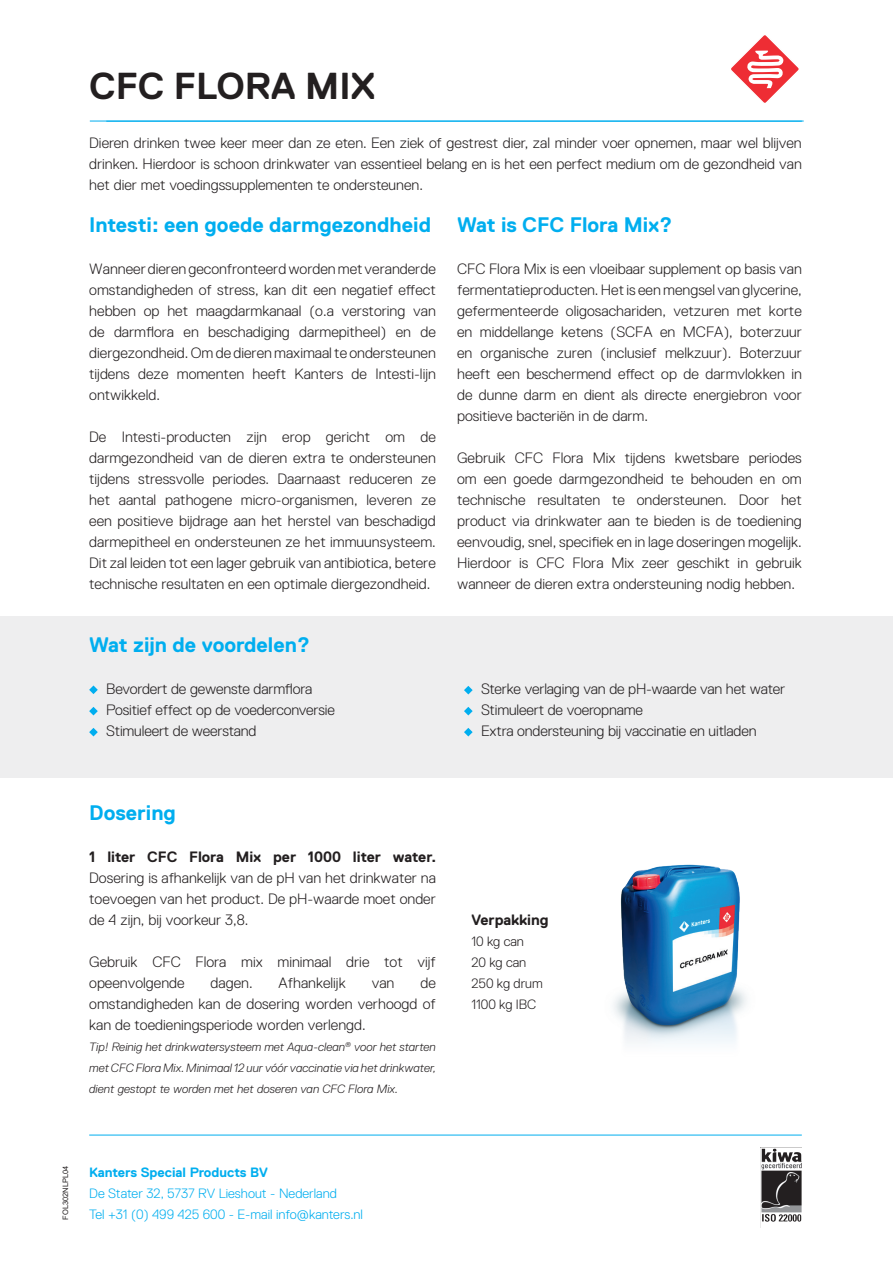
<style>
.page{position:relative;width:893px;height:1263px;background:#fff}
.page>*{position:absolute;margin:0;border:0;box-sizing:border-box;transform-origin:0 0}
.t1{font:700 37.5px "Replica Std";color:#231f20}
.t2{font:700 21px "Replica Std";color:#00aeef}
.t3{font:300 15px/21px "Replica Std";color:#231f20;text-align:justify}
.t4{font:700 15px "Replica Std";color:#231f20}
.t5{font:300 13.5px/21px "Replica Std";color:#00aeef}
.t6{font:300 13.5px/21px "Replica Std";letter-spacing:-.005em;color:#231f20}
.t7{font:700 13.5px "Replica Std";color:#00aeef}
.t8{font:italic 300 12px/21px "Replica Std";letter-spacing:.005em;color:#231f20;text-align:justify}
.t9{font:7.5px "Arial";color:#231f20}
</style>
<div class="page">
<svg style="left:731px;top:35px;width:68px;height:68px"></svg>
<hr style="left:90px;top:121px;width:714px;height:1px;background:#00aeef">
<div style="left:0;top:616px;width:893px;height:162px;background:#eeeeef"></div>
<svg style="left:89px;top:685px;width:9px;height:9px"></svg>
<svg style="left:89px;top:728px;width:9px;height:8px"></svg>
<svg style="left:464px;top:686px;width:9px;height:8px"></svg>
<svg style="left:464px;top:707px;width:9px;height:8px"></svg>
<svg style="left:464px;top:728px;width:9px;height:8px"></svg>
<svg style="left:89px;top:707px;width:9px;height:8px"></svg>
<img style="left:614px;top:864px;width:133px;height:179px">
<hr style="left:89px;top:1135px;width:713px;height:1px;background:#00aeef">
<img style="left:760px;top:1147px;width:42px;height:81px">
<h1 class="t1" style="left:89px;top:66px;width:288px">CFC FLORA MIX</h1>
<p class="t3" style="left:89px;top:132px;width:714px">Dieren drinken twee keer meer dan ze eten. Een ziek of gestrest dier, zal minder voer opnemen, maar wel blijven drinken. Hierdoor is schoon drinkwater van essentieel belang en is het een perfect medium om de gezondheid van het dier met voedingssupplementen te ondersteunen.</p>
<h2 class="t2" style="left:89px;top:213px;width:343px">Intesti: een goede darmgezondheid</h2>
<p class="t3" style="left:89px;top:259px;width:348px">Wanneer dieren geconfronteerd worden met veranderde omstandigheden of stress, kan dit een negatief effect hebben op het maagdarmkanaal (o.a verstoring van de darmflora en beschadiging darmepitheel) en de diergezondheid. Om de dieren maximaal te ondersteunen tijdens deze momenten heeft Kanters de Intesti-lijn ontwikkeld.</p>
<p class="t3" style="left:89px;top:427px;width:348px">De Intesti-producten zijn erop gericht om de darmgezondheid van de dieren extra te ondersteunen tijdens stressvolle periodes. Daarnaast reduceren ze het aantal pathogene micro-organismen, leveren ze een positieve bijdrage aan het herstel van beschadigd darmepitheel en ondersteunen ze het immuunsysteem.<br>Dit zal leiden tot een lager gebruik van antibiotica, betere technische resultaten en een optimale diergezondheid.</p>
<h2 class="t2" style="left:457px;top:213px;width:217px">Wat is CFC Flora Mix?</h2>
<p class="t3" style="left:457px;top:259px;width:346px">CFC Flora Mix is een vloeibaar supplement op basis van fermentatieproducten. Het is een mengsel van glycerine, gefermenteerde oligosachariden, vetzuren met korte en middellange ketens (SCFA en MCFA), boterzuur en organische zuren (inclusief melkzuur). Boterzuur heeft een beschermend effect op de darmvlokken in de dunne darm en dient als directe energiebron voor positieve bacteriën in de darm.</p>
<p class="t3" style="left:457px;top:448px;width:346px">Gebruik CFC Flora Mix tijdens kwetsbare periodes om een goede darmgezondheid te behouden en om technische resultaten te ondersteunen. Door het product via drinkwater aan te bieden is de toediening eenvoudig, snel, specifiek en in lage doseringen mogelijk.<br>Hierdoor is CFC Flora Mix zeer geschikt in gebruik wanneer de dieren extra ondersteuning nodig hebben.</p>
<h2 class="t2" style="left:89px;top:633px;width:223px">Wat zijn de voordelen?</h2>
<p class="t3" style="left:106px;top:679px;width:230px;text-align:left">Bevordert de gewenste darmflora<br>Positief effect op de voederconversie<br>Stimuleert de weerstand</p>
<p class="t3" style="left:481px;top:679px;width:306px;text-align:left">Sterke verlaging van de pH-waarde van het water<br>Stimuleert de voeropname<br>Extra ondersteuning bij vaccinatie en uitladen</p>
<h2 class="t2" style="left:89px;top:801px;width:88px">Dosering</h2>
<p class="t4" style="left:89px;top:849px;width:348px">1 liter CFC Flora Mix per 1000 liter water.</p>
<p class="t3" style="left:89px;top:868px;width:348px">Dosering is afhankelijk van de pH van het drinkwater na toevoegen van het product. De pH-waarde moet onder de 4 zijn, bij voorkeur 3,8.</p>
<p class="t3" style="left:89px;top:952px;width:348px">Gebruik CFC Flora mix minimaal drie tot vijf opeenvolgende</p>
<p class="t3" style="left:89px;top:973px;width:348px;text-indent:331px">de omstandigheden kan de dosering worden verhoogd of kan de toedieningsperiode worden verlengd.</p>
<p class="t8" style="left:89px;top:1037px;width:348px">Tip! Reinig het drinkwatersysteem met Aqua-clean<sup>®</sup> voor het starten met CFC Flora Mix. Minimaal 12 uur vóór vaccinatie via het drinkwater, dient gestopt te worden met het doseren van CFC Flora Mix.</p>
<p class="t3" style="left:211px;top:973px;width:43px">dagen.</p>
<p class="t3" style="left:279px;top:973px;width:69px">Afhankelijk</p>
<p class="t3" style="left:372px;top:973px;width:24px">van</p>
<p class="t4" style="left:472px;top:912px;width:78px">Verpakking</p>
<p class="t6" style="left:472px;top:931px;width:73px">10 kg can<br>20 kg can<br>250 kg drum<br>1100 kg IBC</p>
<p class="t9" style="left:60px;top:1220px;width:56px;rotate:-90deg">FOL302NLPL04</p>
<p class="t7" style="left:89px;top:1165px;width:180px">Kanters Special Products BV</p>
<p class="t5" style="left:89px;top:1183px;width:275px">De Stater 32, 5737 RV Lieshout - Nederland<br>Tel +31 (0) 499 425 600 - E-mail info@kanters.nl</p>
</div>
